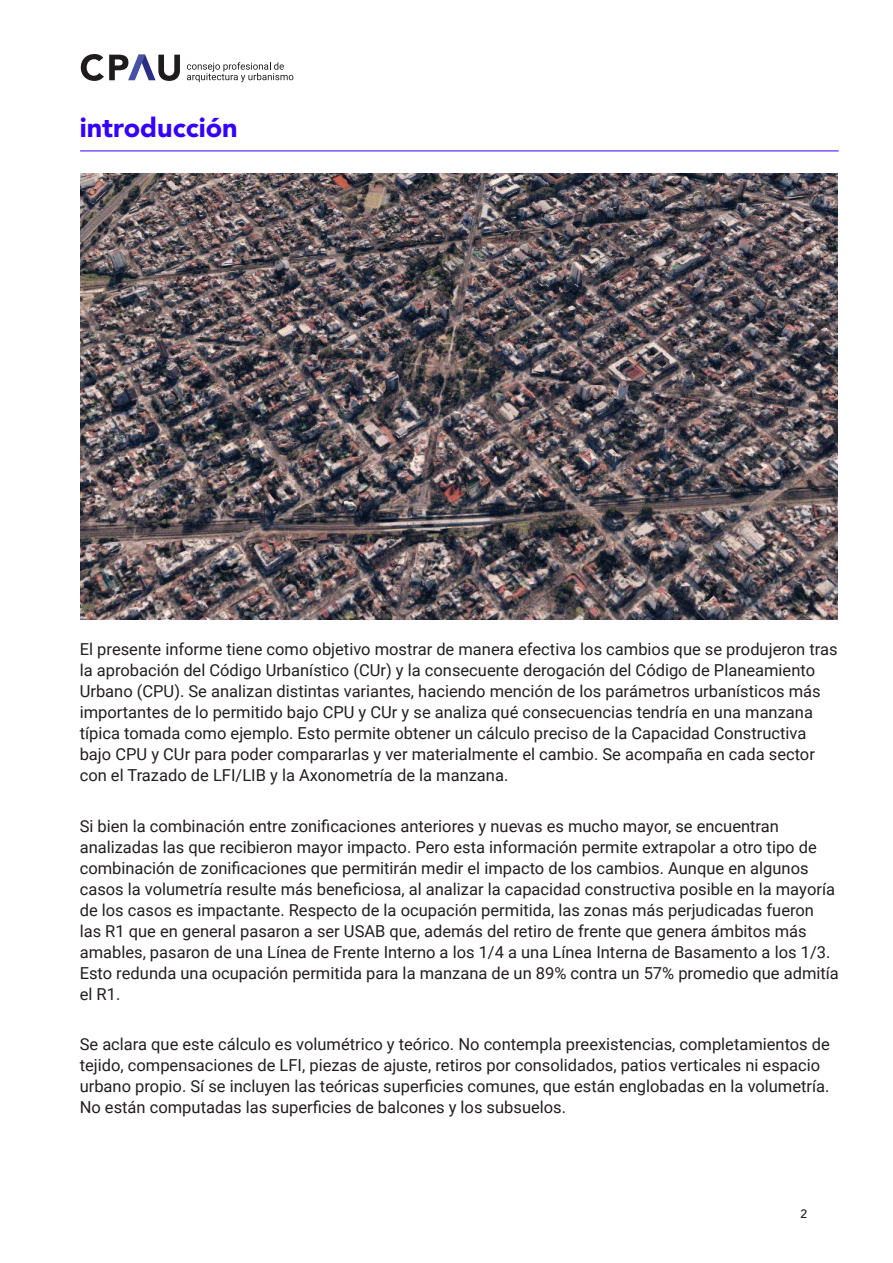
<style>
.page{position:relative;width:893px;height:1263px;background:#fff}
.page>*{position:absolute;margin:0;border:0;box-sizing:border-box;transform-origin:0 0}
.Texto{font:900 27px "Avenir LT Pro";color:#3400ff}
.Texto-2{font:16.5px/21px "Roboto";color:#231f20}
.Texto_chiquito{font:500 12px "Avenir LT Pro";color:#231f20}
</style>
<div class="page">
<svg style="left:187px;top:62px;width:106px;height:20px"></svg>
<svg style="left:81px;top:54px;width:99px;height:27px"></svg>
<hr style="left:80px;top:151px;width:759px;height:1px;background:#3400ff">
<img style="left:81px;top:173px;width:757px;height:447px">
<p class="Texto" style="left:80px;top:112px;width:160px">introducción</p>
<p class="Texto-2" style="left:80px;top:638px;width:759px">El presente informe tiene como objetivo mostrar de manera efectiva los cambios que se produjeron tras la aprobación del Código Urbanístico (CUr) y la consecuente derogación del Código de Planeamiento Urbano (CPU). Se analizan distintas variantes, haciendo mención de los parámetros urbanísticos más importantes de lo permitido bajo CPU y CUr y se analiza qué consecuencias tendría en una manzana típica tomada como ejemplo. Esto permite obtener un cálculo preciso de la Capacidad Constructiva bajo CPU y CUr para poder compararlas y ver materialmente el cambio. Se acompaña en cada sector con el Trazado de LFI/LIB y la Axonometría de la manzana.</p>
<p class="Texto-2" style="left:80px;top:815px;width:761px">Si bien la combinación entre zonificaciones anteriores y nuevas es mucho mayor, se encuentran analizadas las que recibieron mayor impacto. Pero esta información permite extrapolar a otro tipo de combinación de zonificaciones que permitirán medir el impacto de los cambios. Aunque en algunos casos la volumetría resulte más beneficiosa, al analizar la capacidad constructiva posible en la mayoría de los casos es impactante. Respecto de la ocupación permitida, las zonas más perjudicadas fueron las R1 que en general pasaron a ser USAB que, además del retiro de frente que genera ámbitos más amables, pasaron de una Línea de Frente Interno a los 1/4 a una Línea Interna de Basamento a los 1/3.<br>Esto redunda una ocupación permitida para la manzana de un 89% contra un 57% promedio que admitía el R1.</p>
<p class="Texto-2" style="left:80px;top:1033px;width:752px">Se aclara que este cálculo es volumétrico y teórico. No contempla preexistencias, completamientos de tejido, compensaciones de LFI, piezas de ajuste, retiros por consolidados, patios verticales ni espacio urbano propio. Sí se incluyen las teóricas superficies comunes, que están englobadas en la volumetría.<br>No están computadas las superficies de balcones y los subsuelos.</p>
<p class="Texto_chiquito" style="left:800px;top:1207px;width:8px">2</p>
</div>
